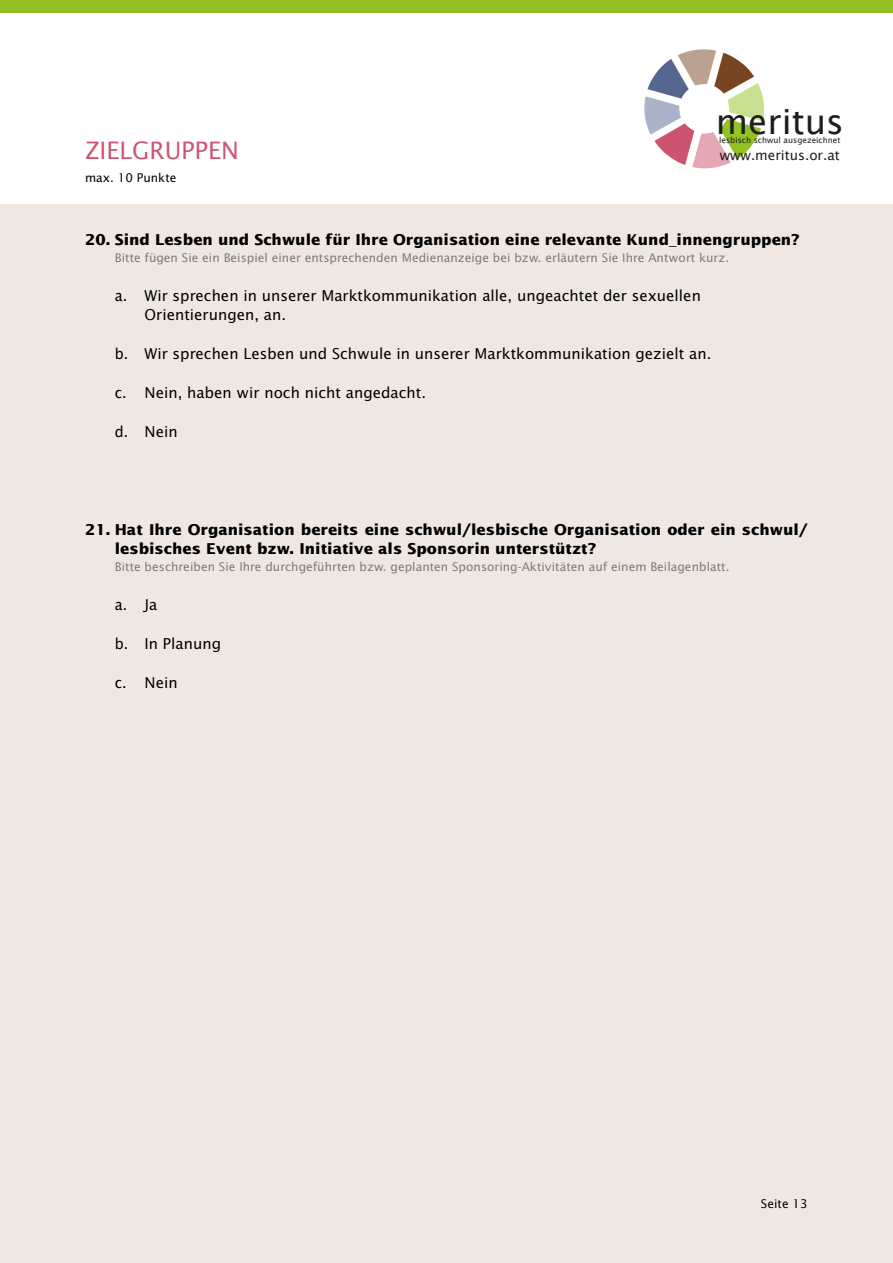
<style>
.page{position:relative;width:893px;height:1263px;background:#fff}
.page>*{position:absolute;margin:0;border:0;box-sizing:border-box;transform-origin:0 0}
.t1{font:34.65px "Lucida Grande";color:#1e1e1c}
.t2{font:24px "Lucida Sans Std";color:#cd536f}
.t3{font:15px/19.5px "Lucida Sans Std";color:#000}
.t4{font:700 15px/19.5px "Lucida Sans Std";color:#000}
.t5{font:15px "Lucida Grande";color:#000;scale:.95 1}
.t6{font:13.5px "Lucida Grande";color:#1e1e1c}
.t7{font:12px "Lucida Sans Std";color:#7c7b7b}
.t8{font:12px "Lucida Sans Std";color:#000}
.t9{font:8.25px "Lucida Grande";color:#1e1e1c}
.s1{font-family:"Lucida Grande"}
.s2{font-family:"Lucida Sans Std"}
</style>
<div class="page">
<div style="left:0;top:204px;width:893px;height:1059px;background:#efe8e2"></div>
<div style="left:0;top:0;width:893px;height:13px;background:#92c024"></div>
<svg style="left:644px;top:49px;width:121px;height:120px"></svg>
<h2 class="t2" style="left:85px;top:137px;width:155px">ZIELGRUPPEN</h2>
<p class="t8" style="left:85px;top:171px;width:93px">max. 10 Punkte</p>
<h1 class="t1" style="left:716px;top:101px;width:130px">meritus</h1>
<p class="t9" style="left:719px;top:136px;width:123px">lesbisch schwul ausgezeichnet</p>
<p class="t6" style="left:720px;top:147px;width:122px">www.meritus.or.at</p>
<p class="t4" style="left:85px;top:231px;width:716px">20. Sind Lesben und Schwule für Ihre Organisation eine relevante Kund_innengruppen?</p>
<p class="t7" style="left:115px;top:251px;width:616px">Bitte fügen Sie ein Beispiel einer entsprechenden Medienanzeige bei bzw. erläutern Sie Ihre Antwort kurz.</p>
<p class="t3" style="left:145px;top:286px;width:558px;text-indent:-30px"><span class="s1">a.</span> Wir sprechen in unserer Marktkommunikation alle, ungeachtet der sexuellen<br>Orientierungen, an.</p>
<p class="t3" style="left:115px;top:345px;width:598px"><span class="s1">b.</span> Wir sprechen Lesben und Schwule in unserer Marktkommunikation gezielt an.</p>
<p class="t3" style="left:115px;top:384px;width:313px"><span class="s1">c.</span> Nein, haben wir noch nicht angedacht.</p>
<p class="t3" style="left:115px;top:423px;width:64px"><span class="s1">d.</span> Nein</p>
<p class="t4" style="left:115px;top:520px;width:695px;text-indent:-30px">21. Hat Ihre Organisation bereits eine schwul/lesbische Organisation oder ein schwul/ lesbisches Event bzw. Initiative als Sponsorin unterstützt?</p>
<p class="t7" style="left:115px;top:560px;width:616px">Bitte beschreiben Sie Ihre durchgeführten bzw. geplanten Sponsoring-Aktivitäten auf einem Beilagenblatt.</p>
<p class="t5" style="left:115px;top:596px;width:46px">a. <span class="s2">Ja</span></p>
<p class="t3" style="left:115px;top:634px;width:108px"><span class="s1">b.</span> In Planung</p>
<p class="t3" style="left:115px;top:673px;width:64px"><span class="s1">c.</span> Nein</p>
<p class="t8" style="left:761px;top:1197px;width:48px">Seite 13</p>
</div>
